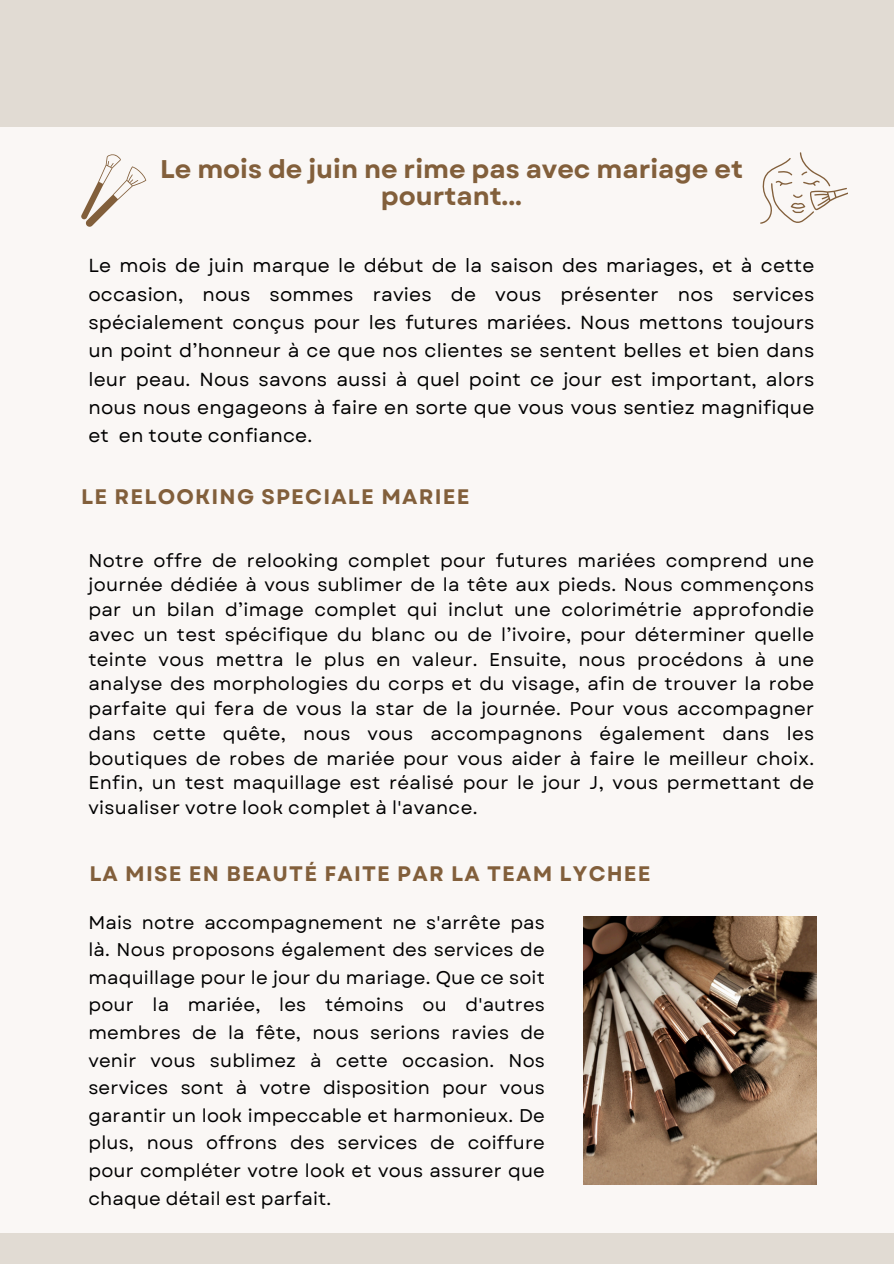
<style>
.page{position:relative;width:894px;height:1264px;background:#fff}
.page>*{position:absolute;margin:0;border:0;box-sizing:border-box;transform-origin:0 0}
.t1{font:700 25.5px/27px "Garet";color:#825f3b;text-align:center}
.t2{font:700 21px "Garet";letter-spacing:.055em;color:#825f3b}
.t3{font:18.9px/28.3px "Garet";letter-spacing:.01em;color:#000;text-align:justify}
.t4{font:18.45px/27.6px "Garet";letter-spacing:.015em;color:#000;text-align:justify}
</style>
<div class="page">
<div style="left:0;top:0;width:893px;height:1263px;background:#faf7f5"></div>
<div style="left:0;top:0;width:893px;height:127px;background:#e1dbd3"></div>
<div style="left:0;top:1232px;width:893px;height:31px;background:#e1dbd3"></div>
<img style="left:583px;top:916px;width:233px;height:268px">
<svg style="left:81px;top:154px;width:65px;height:72px"></svg>
<svg style="left:760px;top:152px;width:87px;height:72px"></svg>
<h1 class="t1" style="left:160px;top:156px;width:584px">Le mois de juin ne rime pas avec mariage et pourtant...</h1>
<p class="t3" style="left:88px;top:252px;width:727px">Le mois de juin marque le début de la saison des mariages, et à cette occasion, nous sommes ravies de vous présenter nos services spécialement conçus pour les futures mariées. Nous mettons toujours un point d’honneur à ce que nos clientes se sentent belles et bien dans leur peau. Nous savons aussi à quel point ce jour est important, alors nous nous engageons à faire en sorte que vous vous sentiez magnifique et en toute confiance.</p>
<p class="t2" style="left:81px;top:483px;width:389px">LE RELOOKING SPECIALE MARIEE</p>
<p class="t4" style="left:88px;top:548px;width:727px;line-height:24.8px">Notre offre de relooking complet pour futures mariées comprend une journée dédiée à vous sublimer de la tête aux pieds. Nous commençons par un bilan d’image complet qui inclut une colorimétrie approfondie avec un test spécifique du blanc ou de l’ivoire, pour déterminer quelle teinte vous mettra le plus en valeur. Ensuite, nous procédons à une analyse des morphologies du corps et du visage, afin de trouver la robe parfaite qui fera de vous la star de la journée. Pour vous accompagner dans cette quête, nous vous accompagnons également dans les boutiques de robes de mariée pour vous aider à faire le meilleur choix.<br>Enfin, un test maquillage est réalisé pour le jour J, vous permettant de visualiser votre look complet à l'avance.</p>
<p class="t2" style="left:89px;top:860px;width:562px">LA MISE EN BEAUTÉ FAITE PAR LA TEAM LYCHEE</p>
<p class="t4" style="left:88px;top:909px;width:458px">Mais notre accompagnement ne s'arrête pas là. Nous proposons également des services de maquillage pour le jour du mariage. Que ce soit pour la mariée, les témoins ou d'autres membres de la fête, nous serions ravies de venir vous sublimez à cette occasion. Nos services sont à votre disposition pour vous garantir un look impeccable et harmonieux. De plus, nous offrons des services de coiffure pour compléter votre look et vous assurer que chaque détail est parfait.</p>
</div>
